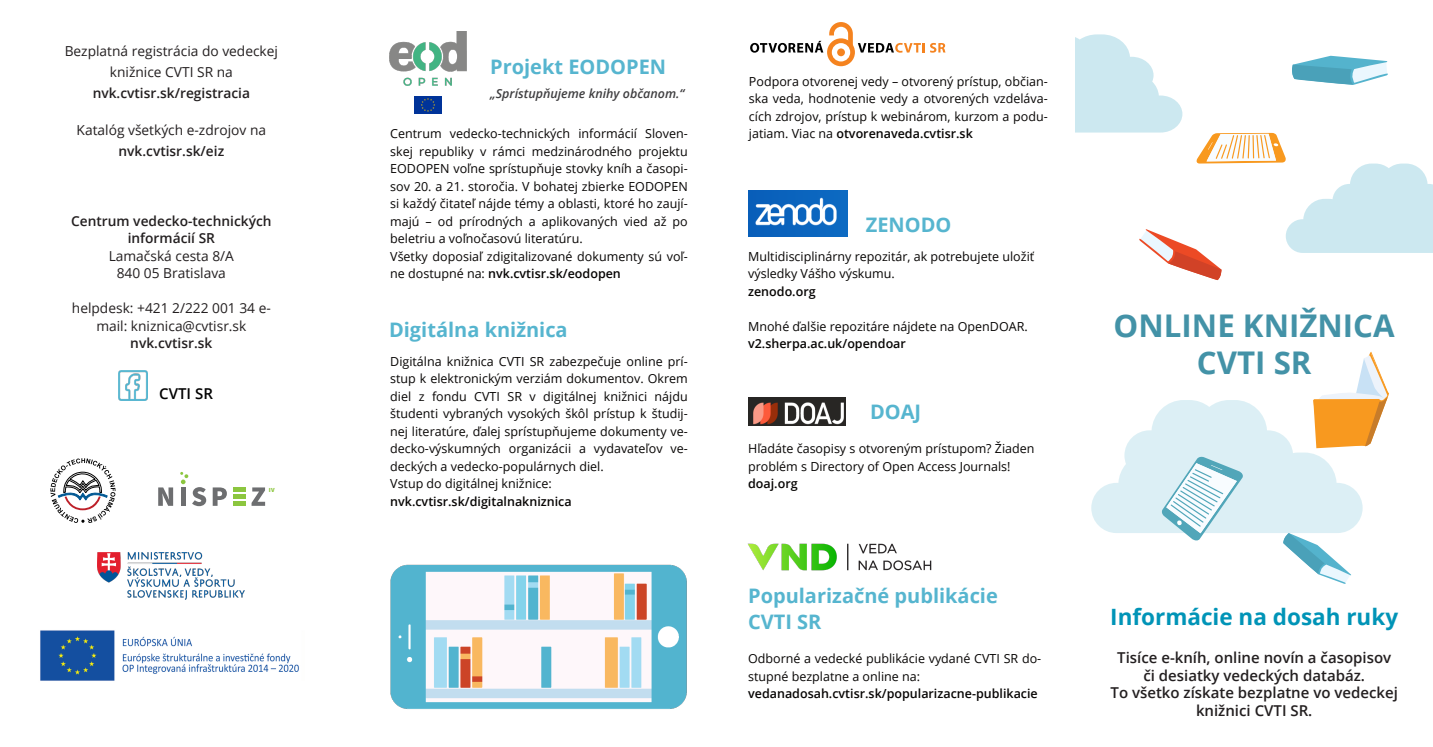
<style>
.page{position:relative;width:1433px;height:747px;background:#fff}
.page>*{position:absolute;margin:0;border:0;box-sizing:border-box;transform-origin:0 0}
.t1{font:700 31.25px/37.5px "Open Sans";color:#4392a7;text-align:center}
.t2{font:700 22.5px "Open Sans";color:#0094b7}
.t3{font:700 20px/26.2px "Open Sans";color:#56b5cf}
.t4{font:600 15px/17.5px "Open Sans";color:#231f20;text-align:center}
.t5{font:600 15px "Open Sans";color:#000}
.t6{font:13.75px/17.5px "Open Sans";color:#231f20;text-align:center}
.t7{font:600 13.75px/17.5px "Open Sans";color:#231f20;text-align:center}
.t8{font:12.5px/17.5px "Open Sans";color:#070504}
.t9{font:600 12.5px "Open Sans";color:#070504}
.t10{font:italic 600 12.5px "Open Sans";color:#403f41}
.t11{font:900 6.25px "Source Sans Pro";color:#8cc63f}
.s1{font-weight:600}
</style>
<div class="page">
<img style="left:389px;top:31px;width:78px;height:54px">
<img style="left:415px;top:96px;width:26px;height:18px">
<svg style="left:158px;top:487px;width:15px;height:19px"></svg>
<svg style="left:180px;top:472px;width:26px;height:34px"></svg>
<svg style="left:213px;top:487px;width:14px;height:19px"></svg>
<hr style="left:233px;top:502px;width:13px;height:4px;background:#8cc63f">
<hr style="left:233px;top:487px;width:13px;height:4px;background:#8cc63f">
<hr style="left:233px;top:495px;width:13px;height:4px;background:#8cc63f">
<svg style="left:252px;top:487px;width:13px;height:19px"></svg>
<img style="left:118px;top:371px;width:30px;height:29px">
<svg style="left:50px;top:458px;width:65px;height:65px"></svg>
<img style="left:98px;top:553px;width:147px;height:46px">
<img style="left:390px;top:564px;width:297px;height:145px">
<img style="left:40px;top:630px;width:259px;height:51px">
<img style="left:748px;top:398px;width:97px;height:27px">
<img style="left:748px;top:190px;width:100px;height:46px">
<svg style="left:1091px;top:352px;width:298px;height:232px"></svg>
<svg style="left:1076px;top:34px;width:357px;height:246px"></svg>
<svg style="left:750px;top:22px;width:195px;height:44px"></svg>
<img style="left:748px;top:543px;width:184px;height:28px">
<p class="t6" style="left:65px;top:42px;width:215px;line-height:21.2px">Bezplatná registrácia do vedeckej knižnice CVTI SR na</p>
<p class="t7" style="left:93px;top:86px;width:159px">nvk.cvtisr.sk/registracia</p>
<p class="t6" style="left:77px;top:122px;width:191px">Katalóg všetkých e-zdrojov na</p>
<p class="t7" style="left:118px;top:144px;width:107px">nvk.cvtisr.sk/eiz</p>
<p class="t7" style="left:71px;top:213px;width:202px">Centrum vedecko-technických informácií SR</p>
<p class="t6" style="left:109px;top:248px;width:127px">Lamačská cesta 8/A<br>840 05 Bratislava</p>
<p class="t6" style="left:72px;top:301px;width:200px">helpdesk: +421 2/222 001 34 e&shy;mail: kniznica@cvtisr.sk</p>
<p class="t7" style="left:130px;top:336px;width:84px">nvk.cvtisr.sk</p>
<p class="t5" style="left:159px;top:387px;width:55px">CVTI SR</p>
<p class="t11" style="left:269px;top:487px;width:7px">IV</p>
<h3 class="t3" style="left:490px;top:56px;width:178px">Projekt EODOPEN</h3>
<p class="t10" style="left:490px;top:89px;width:196px">„Sprístupňujeme knihy občanom.“</p>
<p class="t8" style="left:390px;top:126px;width:299px">Centrum vedecko-technických informácií Sloven&shy;skej republiky v rámci medzinárodného projektu EODOPEN voľne sprístupňuje stovky kníh a časopi&shy;sov 20. a 21. storočia. V bohatej zbierke EODOPEN si každý čitateľ nájde témy a oblasti, ktoré ho zaují&shy;majú – od prírodných a aplikovaných vied až po beletriu a voľnočasovú literatúru.<br>Všetky doposiaľ zdigitalizované dokumenty sú voľ&shy;ne dostupné na: <span class="s1">nvk.cvtisr.sk/eodopen</span></p>
<h3 class="t3" style="left:389px;top:318px;width:180px">Digitálna knižnica</h3>
<p class="t8" style="left:390px;top:354px;width:299px">Digitálna knižnica CVTI SR zabezpečuje online prí&shy;stup k elektronickým verziám dokumentov. Okrem diel z fondu CVTI SR v digitálnej knižnici nájdu študenti vybraných vysokých škôl prístup k študij&shy;nej literatúre, ďalej sprístupňujeme dokumenty ve&shy;decko-výskumných organizácii a vydavateľov ve&shy;deckých a vedecko-populárnych diel.<br>Vstup do digitálnej knižnice:</p>
<p class="t9" style="left:390px;top:496px;width:183px">nvk.cvtisr.sk/digitalnakniznica</p>
<p class="t8" style="left:749px;top:74px;width:300px;text-align:justify">Podpora otvorenej vedy – otvorený prístup, občian&shy;ska veda, hodnotenie vedy a otvorených vzdeláva&shy;cích zdrojov, prístup k webinárom, kurzom a podu&shy;jatiam. Viac na <span class="s1">otvorenaveda.cvtisr.sk</span></p>
<h3 class="t3" style="left:866px;top:213px;width:87px">ZENODO</h3>
<p class="t8" style="left:748px;top:249px;width:288px">Multidisciplinárny repozitár, ak potrebujete uložiť výsledky Vášho výskumu.</p>
<p class="t9" style="left:748px;top:286px;width:69px">zenodo.org</p>
<p class="t8" style="left:748px;top:319px;width:281px">Mnohé ďalšie repozitáre nájdete na OpenDOAR.</p>
<p class="t9" style="left:748px;top:339px;width:159px">v2.sherpa.ac.uk/opendoar</p>
<h3 class="t3" style="left:870px;top:401px;width:53px">DOAJ</h3>
<p class="t8" style="left:748px;top:441px;width:288px">Hľadáte časopisy s otvoreným prístupom? Žiaden problém s Directory of Open Access Journals!</p>
<p class="t9" style="left:748px;top:479px;width:51px">doaj.org</p>
<h3 class="t3" style="left:748px;top:585px;width:251px">Popularizačné publikácie<br>CVTI SR</h3>
<p class="t8" style="left:748px;top:651px;width:295px">Odborné a vedecké publikácie vydané CVTI SR do&shy;stupné bezplatne a online na:</p>
<p class="t9" style="left:748px;top:689px;width:291px">vedanadosah.cvtisr.sk/popularizacne-publikacie</p>
<h1 class="t1" style="left:1114px;top:310px;width:283px">ONLINE KNIŽNICA<br>CVTI SR</h1>
<h2 class="t2" style="left:1110px;top:608px;width:289px">Informácie na dosah ruky</h2>
<p class="t4" style="left:1110px;top:651px;width:289px">Tisíce e-kníh, online novín a časopisov či desiatky vedeckých databáz.<br>To všetko získate bezplatne vo vedeckej knižnici CVTI SR.</p>
</div>
